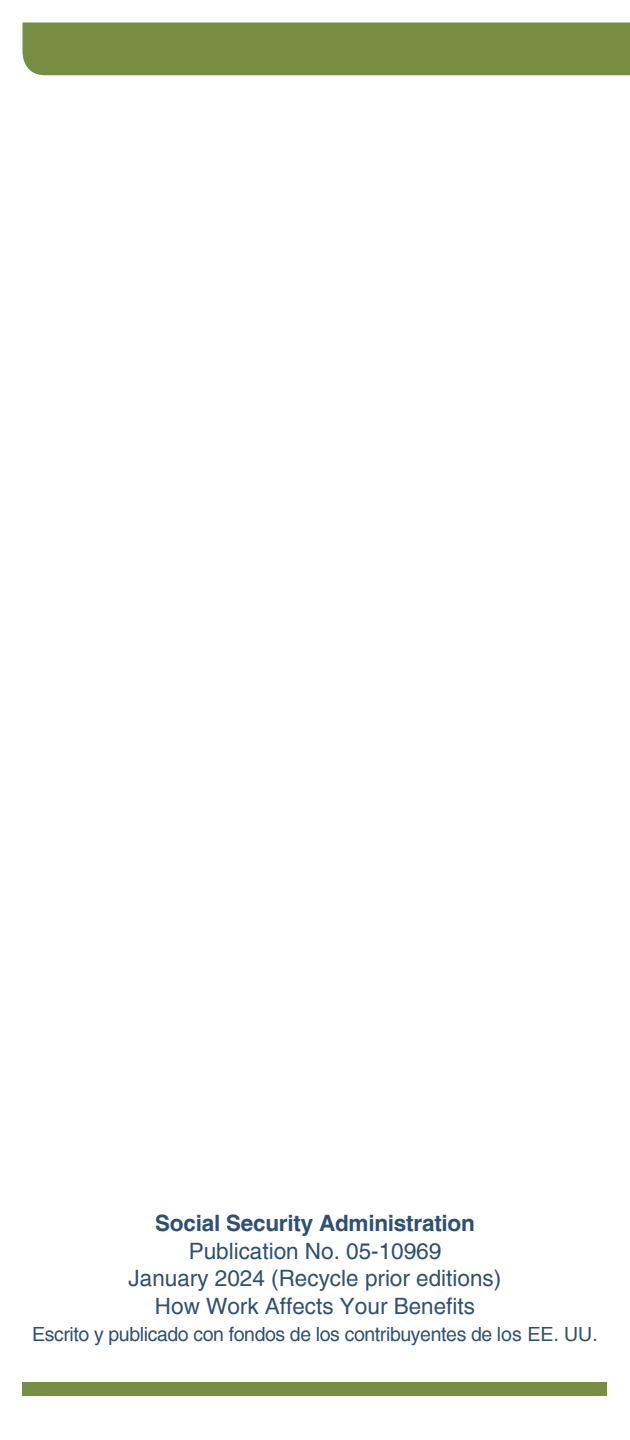
<style>
.page{position:relative;width:630px;height:1440px;background:#fff}
.page>*{position:absolute;margin:0;border:0;box-sizing:border-box;transform-origin:0 0}
.t1{font:22.5px "Helvetica";color:#2e5072}
.t2{font:700 22.5px "Helvetica";letter-spacing:-.01em;color:#2e5072}
.t3{font:19.5px "Helvetica";letter-spacing:-.02em;color:#2e5072}
</style>
<div class="page">
<div style="left:22px;top:22px;width:608px;height:53px;background:#778d42"></div>
<div style="left:22px;top:1382px;width:586px;height:14px;background:#778d42"></div>
<p class="t2" style="left:155px;top:1210px;width:321px">Social Security Administration</p>
<p class="t1" style="left:189px;top:1238px;width:254px">Publication No. 05-10969</p>
<p class="t1" style="left:129px;top:1265px;width:374px">January 2024 (Recycle prior editions)</p>
<p class="t1" style="left:155px;top:1293px;width:322px">How Work Affects Your Benefits</p>
<p class="t3" style="left:32px;top:1323px;width:567px">Escrito y publicado con fondos de los contribuyentes de los EE. UU.</p>
</div>
